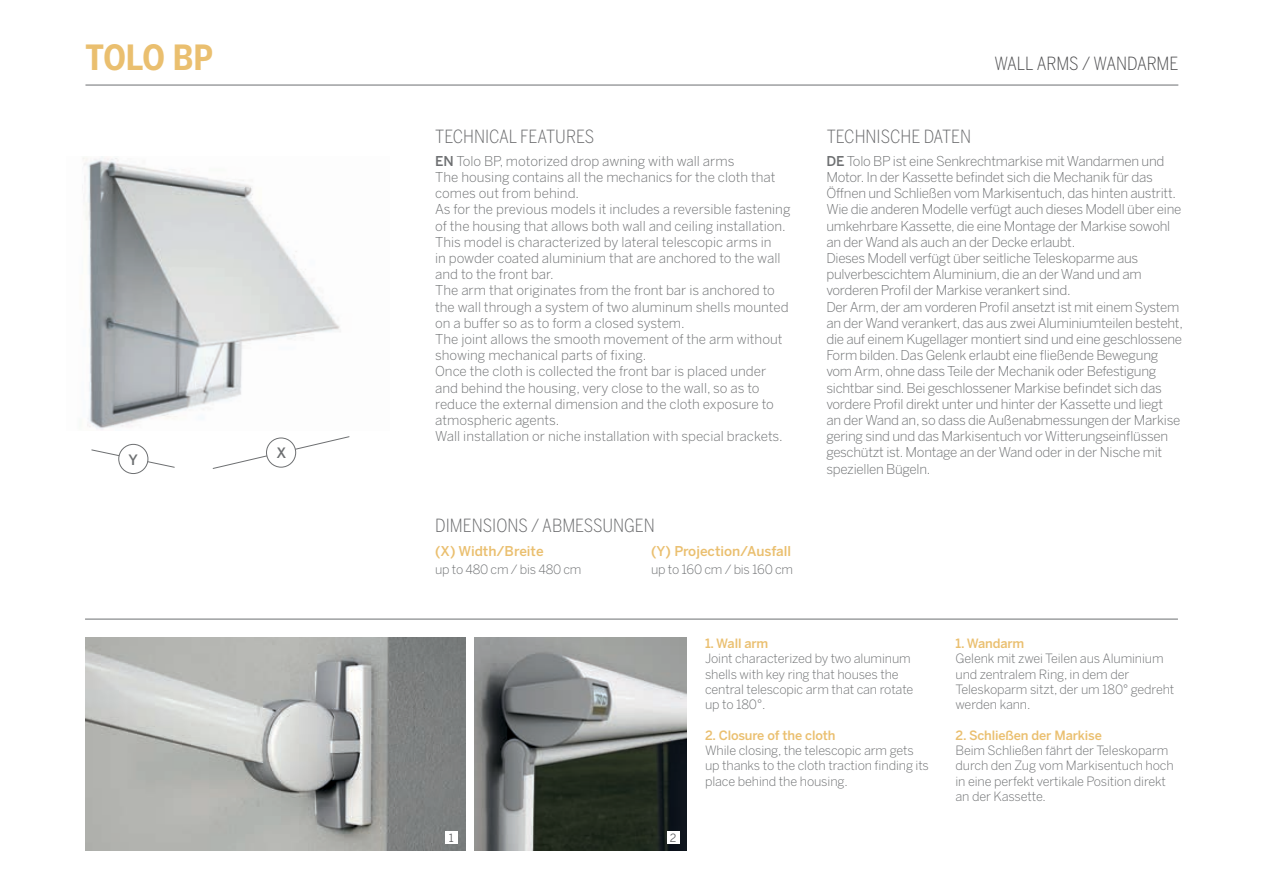
<style>
.page{position:relative;width:1263px;height:893px;background:#fff}
.page>*{position:absolute;margin:0;border:0;box-sizing:border-box;transform-origin:0 0}
.t1{font:700 34.5px "Benton Sans Cond";letter-spacing:-.015em;color:#eabf6f}
.t2{font:300 18px "Benton Sans Cond";color:#696a6c}
.t3{font:300 18px "Benton Sans Cond";letter-spacing:-.015em;color:#4d4d4f}
.t4{font:500 14.25px "Benton Sans";color:#6d6f71}
.t5{font:300 13.5px/16.2px "Benton Sans";letter-spacing:-.02em;color:#6d6f71}
.t6{font:300 13.5px/16.2px "Benton Sans";color:#6d6f71}
.t7{font:500 13.5px "Benton Sans";color:#eabf6f}
.t8{font:300 12.75px/15.3px "Benton Sans";letter-spacing:-.01em;color:#6d6f71}
.t9{font:500 12.75px "Benton Sans";letter-spacing:-.01em;color:#eabf6f}
.t10{font:11.25px "Benton Sans";color:#58595b}
.s1{font-weight:500}
</style>
<div class="page">
<img style="left:83px;top:156px;width:258px;height:274px">
<img style="left:85px;top:638px;width:380px;height:212px">
<hr style="left:85px;top:85px;width:1093px;height:1px;background:#6d6f71">
<div style="left:445px;top:832px;width:13px;height:12px;background:#fff"></div>
<img style="left:474px;top:638px;width:213px;height:212px">
<div style="left:667px;top:832px;width:12px;height:12px;background:#fff"></div>
<hr style="left:85px;top:619px;width:1093px;height:1px;background:#6d6f71">
<svg style="left:212px;top:436px;width:138px;height:33px"></svg>
<svg style="left:91px;top:449px;width:84px;height:19px"></svg>
<div style="left:119px;top:444px;width:29px;height:30px;background:#fff;border-radius:50%"></div>
<div style="left:118px;top:444px;width:30px;height:30px;border:1px solid #6d6f71;border-radius:50%"></div>
<div style="left:266px;top:438px;width:30px;height:29px;background:#fff;border-radius:50%"></div>
<div style="left:266px;top:438px;width:30px;height:29px;border:1px solid #6d6f71;border-radius:50%"></div>
<h1 class="t1" style="left:85px;top:37px;width:129px">TOLO BP</h1>
<p class="t4" style="left:129px;top:451px;width:11px">Y</p>
<p class="t4" style="left:276px;top:445px;width:11px">X</p>
<h2 class="t2" style="left:435px;top:126px;width:161px">TECH NICAL FEATURES</h2>
<h2 class="t2" style="left:827px;top:126px;width:146px">TECH NISCH E DATEN</h2>
<h2 class="t3" style="left:994px;top:53px;width:123px">WALL ARMS / WANDA</h2>
<h2 class="t3" style="left:1147px;top:53px;width:21px">RME</h2>
<p class="t6" style="left:435px;top:153px;width:357px"><span class="s1">EN</span> Tolo BP, motorized drop awning with wall arms<br>The housing contains all the mechanics for the cloth that comes out from behind.<br>As for the previous models it includes a reversible fastening of the housing that allows both wall and ceiling installation.<br>This model is characterized by lateral telescopic arms in<br>in powder coated aluminium that are anchored to the wall and to the front bar.<br>The arm that originates from the front bar is anchored to the wall through a system of two aluminum shells mounted on a buffer so as to form a closed system.<br>The joint allows the smooth movement of the arm without showing mechanical parts of fixing.<br>Once the cloth is collected the front bar is placed under and behind the housing, very close to the wall, so as to reduce the external dimension and the cloth exposure to atmospheric agents.<br>Wall installation or niche installation with special brackets.</p>
<p class="t5" style="left:826px;top:153px;width:358px"><span class="s1">DE</span> Tolo BP ist eine Senkrechtmarkise mit Wandarmen und Motor. In der Kassette befindet sich die Mechanik für das Öffnen und Schließen vom Markisentuch, das hinten austritt.<br>Wie die anderen Modelle verfügt auch dieses Modell über eine umkehrbare Kassette, die eine Montage der Markise sowohl an der Wand als auch an der Decke erlaubt.<br>Dieses Modell verfügt über seitliche Teleskoparme aus pulverbescichtem Aluminium, die an der Wand und am vorderen Profil der Markise verankert sind.<br>Der Arm, der am vorderen Profil ansetzt ist mit einem System an der Wand verankert, das aus zwei Aluminiumteilen besteht, die auf einem Kugellager montiert sind und eine geschlossene Form bilden. Das Gelenk erlaubt eine fließende Bewegung vom Arm, ohne dass Teile der Mechanik oder Befestigung sichtbar sind. Bei geschlossener Markise befindet sich das vordere Profil direkt unter und hinter der Kassette und liegt<br>an der Wand an, so dass die Außenabmessungen der Markise gering sind und das Markisentuch vor Witterungseinflüssen geschützt ist. Montage an der Wand oder in der Nische mit speziellen Bügeln.</p>
<h2 class="t2" style="left:435px;top:515px;width:221px">DIMENSIONS / ABMESSUNGEN</h2>
<p class="t7" style="left:435px;top:543px;width:110px">(X) Width/Breite</p>
<p class="t7" style="left:651px;top:543px;width:141px">(Y) Projection/Ausfall</p>
<p class="t8" style="left:435px;top:561px;width:148px">up to 480 cm / bis 480 cm</p>
<p class="t8" style="left:651px;top:561px;width:143px">up to 160 cm / bis 160 cm</p>
<p class="t10" style="left:449px;top:831px;width:6px">1</p>
<p class="t10" style="left:670px;top:831px;width:8px">2</p>
<p class="t9" style="left:705px;top:636px;width:65px">1. Wall arm</p>
<p class="t8" style="left:705px;top:651px;width:210px">Joint characterized by two aluminum shells with key ring that houses the central telescopic arm that can rotate up to 180°.</p>
<p class="t9" style="left:705px;top:727px;width:132px">2. Closure of the cloth</p>
<p class="t8" style="left:705px;top:743px;width:225px">While closing, the telescopic arm gets up thanks to the cloth traction finding its place behind the housing.</p>
<p class="t9" style="left:955px;top:636px;width:70px">1. Wandarm</p>
<p class="t8" style="left:955px;top:651px;width:220px">Gelenk mit zwei Teilen aus Aluminium und zentralem Ring, in dem der<br>Teleskoparm sitzt, der um 180° gedreht werden kann.</p>
<p class="t9" style="left:955px;top:727px;width:148px">2. Schließen der Markise</p>
<p class="t8" style="left:955px;top:743px;width:220px">Beim Schließen fährt der Teleskoparm durch den Zug vom Markisentuch hoch in eine perfekt vertikale Position direkt an der Kassette.</p>
</div>
